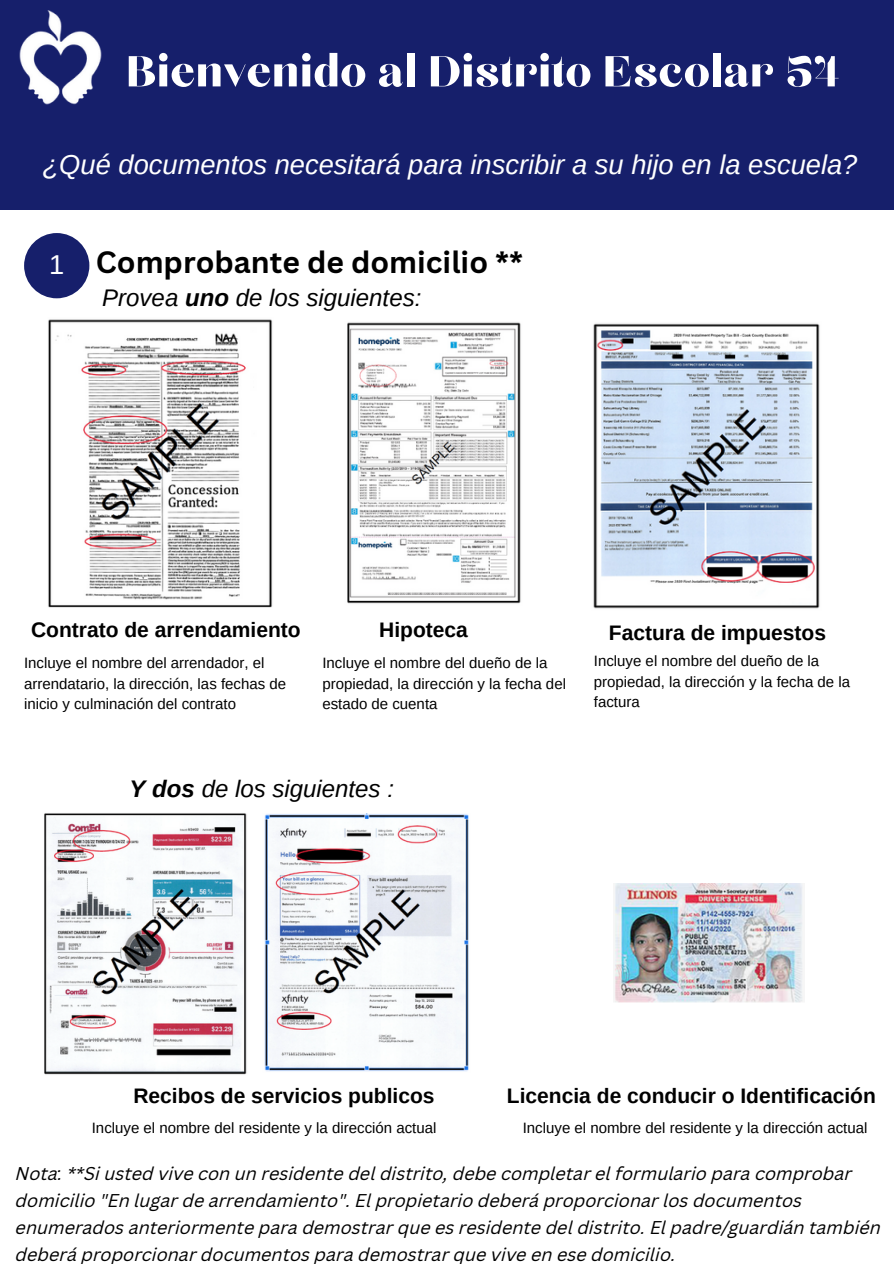
<style>
.page{position:relative;width:894px;height:1264px;background:#fff}
.page>*{position:absolute;margin:0;border:0;box-sizing:border-box;transform-origin:0 0}
.t1{font:54px "Chloe";color:#fff}
.t2{font:700 30px "Canva Sans";color:#000}
.t3{font:italic 27.3px "Arimo";color:#fff}
.t4{font:27.3px "Arimo";color:#fff}
.t5{font:italic 24px "Arimo";color:#000}
.t6{font:700 21px "Arimo";color:#000}
.t7{font:italic 18px/27px "Canva Sans";color:#000}
.t8{font:15px/20.2px "Arimo";color:#000}
.s1{font-weight:700}
</style>
<div class="page">
<div style="left:0;top:0;width:893px;height:209px;background:#161f6b"></div>
<img style="left:19px;top:11px;width:83px;height:94px">
<div style="left:24px;top:233px;width:65px;height:65px;background:#161f6b;border-radius:50%"></div>
<img style="left:614px;top:884px;width:189px;height:118px">
<img style="left:44px;top:813px;width:203px;height:262px">
<img style="left:264px;top:813px;width:205px;height:259px">
<img style="left:48px;top:319px;width:225px;height:289px">
<img style="left:347px;top:322px;width:174px;height:282px">
<img style="left:593px;top:323px;width:227px;height:286px">
<h5 class="t1" style="left:126px;top:46px;width:714px">Bienvenido al Distrito Escolar 54</h5>
<h5 class="t3" style="left:43px;top:149px;width:816px">¿Qué documentos necesitará para inscribir a su hijo en la escuela?</h5>
<h1 class="t4" style="left:49px;top:249px;width:17px">1</h1>
<h3 class="t2" style="left:96px;top:240px;width:429px">Comprobante de domicilio **</h3>
<h5 class="t5" style="left:102px;top:284px;width:320px">Provea <span class="s1">uno</span> de los siguientes:</h5>
<p class="t6" style="left:31px;top:618px;width:271px">Contrato de arrendamiento</p>
<p class="t6" style="left:379px;top:618px;width:90px">Hipoteca</p>
<p class="t6" style="left:608px;top:621px;width:219px">Factura de impuestos</p>
<h4 class="t8" style="left:24px;top:653px;width:263px">Incluye el nombre del arrendador, el arrendatario, la dirección, las fechas de inicio y culminación del contrato</h4>
<p class="t8" style="left:322px;top:653px;width:245px">Incluye el nombre del dueño de la propiedad, la dirección y la fecha del estado de cuenta</p>
<p class="t8" style="left:593px;top:651px;width:257px">Incluye el nombre del dueño de la propiedad, la dirección y la fecha de la factura</p>
<p class="t5" style="left:130px;top:775px;width:266px"><span class="s1">Y dos</span> de los siguientes :</p>
<h5 class="t6" style="left:133px;top:1084px;width:303px">Recibos de servicios publicos</h5>
<h5 class="t6" style="left:506px;top:1084px;width:370px">Licencia de conducir o Identificación</h5>
<p class="t8" style="left:92px;top:1118px;width:346px">Incluye el nombre del residente y la dirección actual</p>
<p class="t8" style="left:522px;top:1118px;width:346px">Incluye el nombre del residente y la dirección actual</p>
<h6 class="t7" style="left:16px;top:1161px;width:866px">Nota: **Si usted vive con un residente del distrito, debe completar el formulario para comprobar domicilio "En lugar de arrendamiento". El propietario deberá proporcionar los documentos enumerados anteriormente para demostrar que es residente del distrito. El padre/guardián también deberá proporcionar documentos para demostrar que vive en ese domicilio.</h6>
</div>
